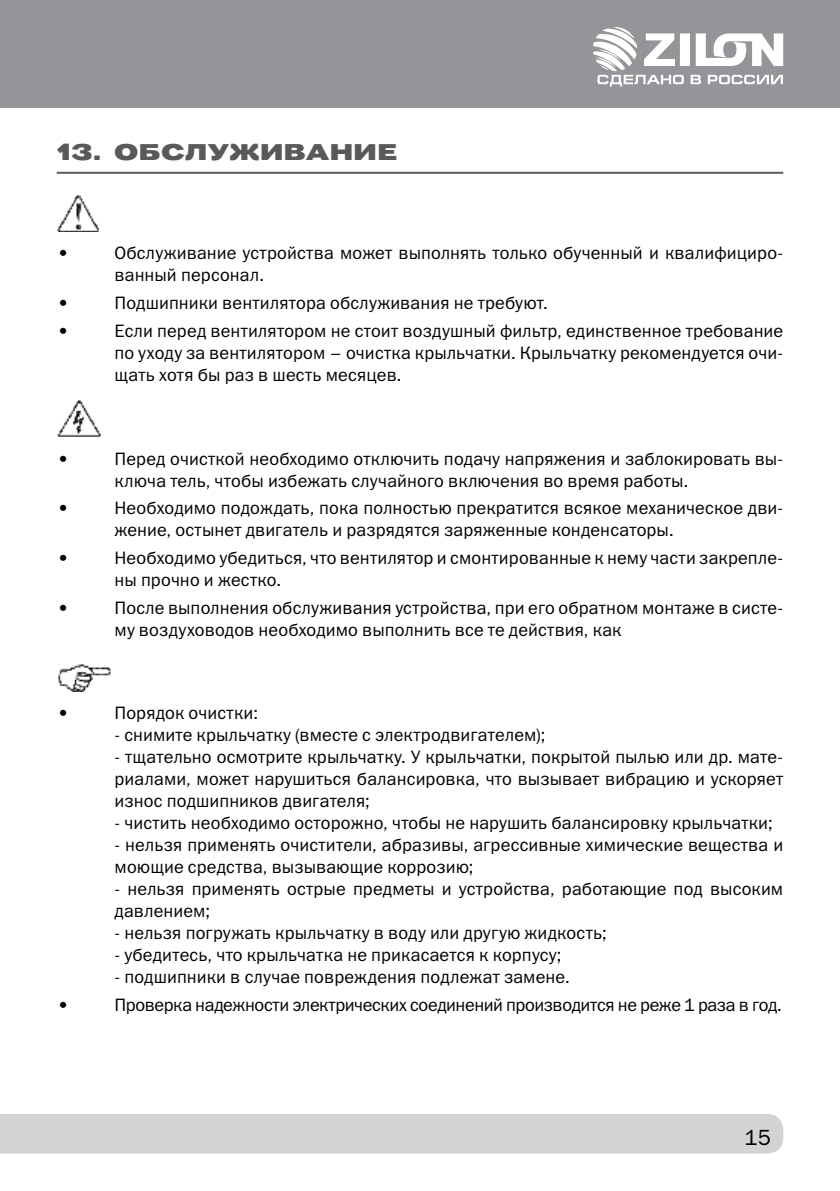
<style>
.page{position:relative;width:840px;height:1191px;background:#fff}
.page>*{position:absolute;margin:0;border:0;box-sizing:border-box;transform-origin:0 0}
.t1{font:24px "Pravda";letter-spacing:-.01em;color:#58595b}
.t2{font:22px "Franklin Gothic Book C";color:#000}
.t3{font:18px/22px "Franklin Gothic Book C";letter-spacing:.01em;color:#000}
.t4{font:18px "Franklin Gothic Book C";letter-spacing:-.02em;color:#000}
</style>
<div class="page">
<div style="left:0;top:1114px;width:782px;height:39px;background:#d1d3d4"></div>
<div style="left:0;top:0;width:839px;height:108px;background:#939598"></div>
<svg style="left:593px;top:27px;width:189px;height:59px"></svg>
<hr style="left:57px;top:172px;width:725px;height:2px;background:#58595b">
<img style="left:58px;top:195px;width:40px;height:37px">
<img style="left:58px;top:400px;width:42px;height:37px">
<img style="left:58px;top:664px;width:53px;height:27px">
<h1 class="t1" style="left:57px;top:140px;width:342px">13. Обслуживание</h1>
<p class="t3" style="left:58px;top:242px;width:12px">•</p>
<p class="t3" style="left:114px;top:242px;width:669px">Обслуживание устройства может выполнять только обученный и квалифициро&shy;ванный персонал.</p>
<p class="t3" style="left:58px;top:292px;width:12px">•</p>
<p class="t3" style="left:114px;top:292px;width:434px">Подшипники вентилятора обслуживания не требуют.</p>
<p class="t3" style="left:58px;top:319px;width:12px">•</p>
<p class="t3" style="left:114px;top:319px;width:669px;text-align:justify">Если перед вентилятором не стоит воздушный фильтр, единственное требование по уходу за вентилятором – очистка крыльчатки. Крыльчатку рекомендуется очи&shy;щать хотя бы раз в шесть месяцев.</p>
<p class="t3" style="left:58px;top:447px;width:12px">•</p>
<p class="t3" style="left:114px;top:447px;width:669px">Перед очисткой необходимо отключить подачу напряжения и заблокировать вы&shy;ключа тель, чтобы избежать случайного включения во время работы.</p>
<p class="t3" style="left:58px;top:497px;width:12px">•</p>
<p class="t3" style="left:114px;top:497px;width:669px">Необходимо подождать, пока полностью прекратится всякое механическое дви&shy;жение, остынет двигатель и разрядятся заряженные конденсаторы.</p>
<p class="t3" style="left:58px;top:546px;width:12px">•</p>
<p class="t3" style="left:114px;top:546px;width:669px">Необходимо убедиться, что вентилятор и смонтированные к нему части закрепле&shy;ны прочно и жестко.</p>
<p class="t3" style="left:58px;top:596px;width:12px">•</p>
<p class="t3" style="left:114px;top:596px;width:669px">После выполнения обслуживания устройства, при его обратном монтаже в систе&shy;му воздуховодов необходимо выполнить все те действия, как</p>
<p class="t3" style="left:58px;top:702px;width:12px">•</p>
<p class="t3" style="left:114px;top:702px;width:145px">Порядок очистки:</p>
<p class="t3" style="left:114px;top:724px;width:432px">- снимите крыльчатку (вместе с электродвигателем);</p>
<p class="t3" style="left:114px;top:746px;width:670px;text-align:justify">- тщательно осмотрите крыльчатку. У крыльчатки, покрытой пылью или др. мате&shy;риалами, может нарушиться балансировка, что вызывает вибрацию и ускоряет износ подшипников двигателя;</p>
<p class="t3" style="left:114px;top:812px;width:659px">- чистить необходимо осторожно, чтобы не нарушить балансировку крыльчатки;</p>
<p class="t3" style="left:114px;top:834px;width:669px">- нельзя применять очистители, абразивы, агрессивные химические вещества и моющие средства, вызывающие коррозию;</p>
<p class="t3" style="left:114px;top:878px;width:669px">- нельзя применять острые предметы и устройства, работающие под высоким давлением;</p>
<p class="t3" style="left:114px;top:922px;width:493px">- нельзя погружать крыльчатку в воду или другую жидкость;</p>
<p class="t3" style="left:114px;top:944px;width:448px">- убедитесь, что крыльчатка не прикасается к корпусу;</p>
<p class="t3" style="left:114px;top:966px;width:456px">- подшипники в случае повреждения подлежат замене.</p>
<p class="t3" style="left:58px;top:993px;width:12px">•</p>
<p class="t4" style="left:114px;top:995px;width:668px">Проверка надежности электрических соединений производится не реже 1 раза в год.</p>
<p class="t2" style="left:744px;top:1124px;width:28px">15</p>
</div>
